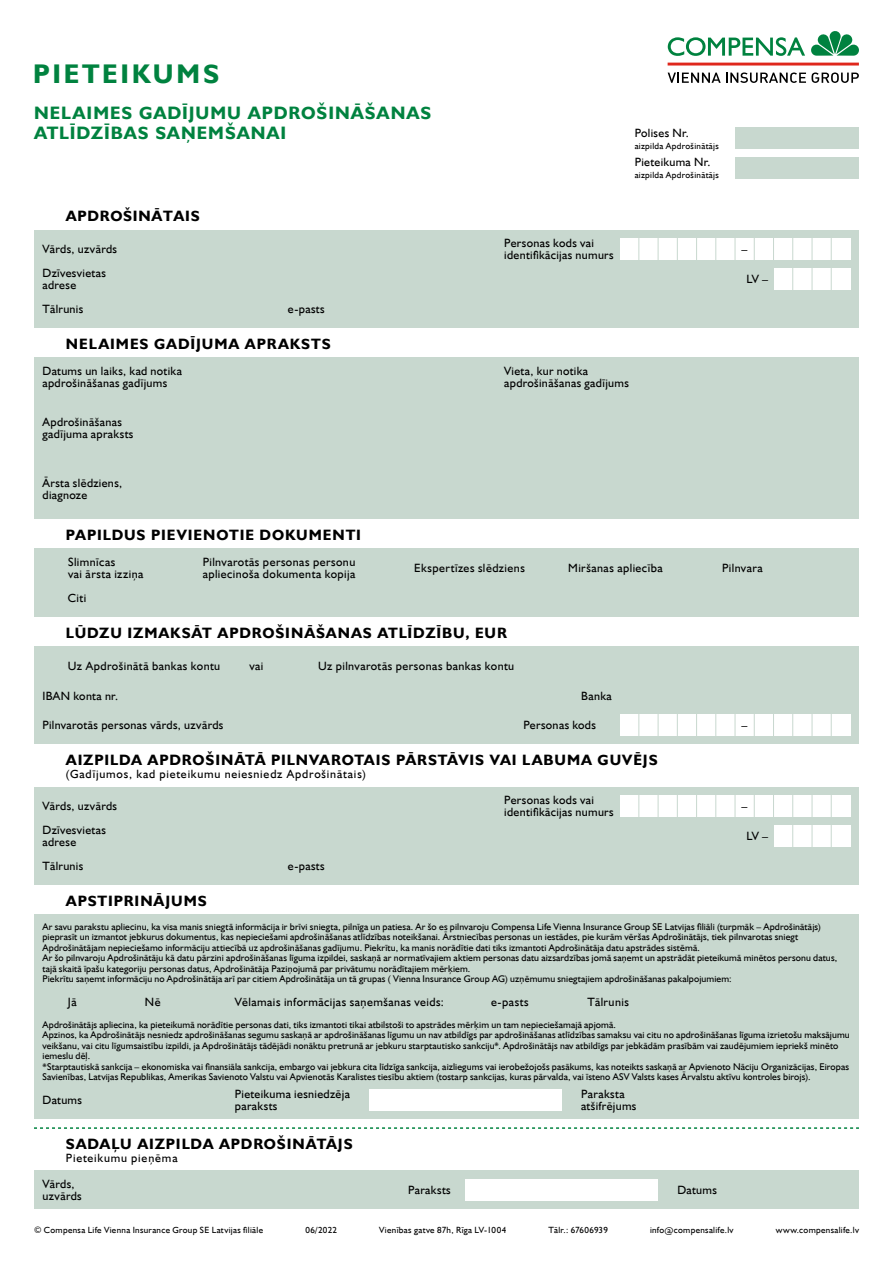
<style>
.page{position:relative;width:893px;height:1263px;background:#fff}
.page>*{position:absolute;margin:0;border:0;box-sizing:border-box;transform-origin:0 0}
.t1{font:700 27px "Humanist 521 TL";letter-spacing:.105em;color:#00823f}
.t2{font:700 18px/19.8px "Humanist 521 TL";letter-spacing:.06em;color:#00823f}
.t3{font:700 15px "Humanist 521 TL";letter-spacing:.065em;color:#000}
.t4{font:12px/12px "Humanist 521 TL";letter-spacing:.03em;color:#000}
.t5{font:12px/26.1px "Humanist 521 TL";letter-spacing:.065em;color:#000}
.t6{font:9.75px/10.5px "Humanist 521 TL";letter-spacing:.015em;color:#000}
.t7{font:9px "Humanist 521 TL";letter-spacing:.035em;color:#000}
</style>
<div class="page">
<div style="left:34px;top:230px;width:825px;height:97px;background:#c8d8cf"></div>
<div style="left:34px;top:787px;width:825px;height:97px;background:#c8d8cf"></div>
<div style="left:34px;top:549px;width:825px;height:68px;background:#c8d8cf"></div>
<div style="left:34px;top:357px;width:825px;height:162px;background:#c8d8cf"></div>
<div style="left:34px;top:646px;width:825px;height:98px;background:#c8d8cf"></div>
<div style="left:34px;top:1170px;width:825px;height:39px;background:#c8d8cf"></div>
<svg style="left:34px;top:1127px;width:825px;height:2px"></svg>
<div style="left:34px;top:914px;width:825px;height:205px;background:#c8d8cf"></div>
<hr style="left:668px;top:63px;width:191px;height:3px;background:#df271c">
<svg style="left:668px;top:72px;width:191px;height:11px"></svg>
<svg style="left:668px;top:37px;width:137px;height:19px"></svg>
<svg style="left:811px;top:31px;width:48px;height:25px"></svg>
<div style="left:620px;top:238px;width:230px;height:21px;background:#fff"></div>
<div style="left:620px;top:795px;width:230px;height:21px;background:#fff"></div>
<div style="left:773px;top:268px;width:77px;height:21px;background:#fff"></div>
<div style="left:773px;top:825px;width:77px;height:21px;background:#fff"></div>
<svg style="left:638px;top:238px;width:1px;height:22px"></svg>
<svg style="left:638px;top:795px;width:1px;height:22px"></svg>
<svg style="left:658px;top:238px;width:1px;height:22px"></svg>
<svg style="left:658px;top:795px;width:1px;height:22px"></svg>
<svg style="left:677px;top:238px;width:1px;height:21px"></svg>
<svg style="left:677px;top:795px;width:1px;height:21px"></svg>
<svg style="left:696px;top:238px;width:1px;height:21px"></svg>
<svg style="left:696px;top:795px;width:1px;height:21px"></svg>
<svg style="left:715px;top:238px;width:1px;height:22px"></svg>
<svg style="left:715px;top:795px;width:1px;height:22px"></svg>
<svg style="left:735px;top:238px;width:1px;height:22px"></svg>
<svg style="left:735px;top:795px;width:1px;height:22px"></svg>
<svg style="left:754px;top:238px;width:1px;height:22px"></svg>
<svg style="left:754px;top:795px;width:1px;height:22px"></svg>
<svg style="left:773px;top:238px;width:1px;height:21px"></svg>
<svg style="left:773px;top:795px;width:1px;height:21px"></svg>
<svg style="left:831px;top:238px;width:1px;height:52px"></svg>
<svg style="left:831px;top:795px;width:1px;height:52px"></svg>
<svg style="left:812px;top:238px;width:1px;height:52px"></svg>
<svg style="left:812px;top:795px;width:1px;height:52px"></svg>
<svg style="left:792px;top:238px;width:1px;height:52px"></svg>
<svg style="left:792px;top:795px;width:1px;height:52px"></svg>
<div style="left:620px;top:714px;width:230px;height:22px;background:#fff"></div>
<svg style="left:638px;top:714px;width:1px;height:22px"></svg>
<svg style="left:658px;top:714px;width:1px;height:22px"></svg>
<svg style="left:677px;top:714px;width:1px;height:22px"></svg>
<svg style="left:696px;top:714px;width:1px;height:22px"></svg>
<svg style="left:715px;top:714px;width:1px;height:22px"></svg>
<svg style="left:735px;top:714px;width:1px;height:22px"></svg>
<svg style="left:754px;top:714px;width:1px;height:22px"></svg>
<svg style="left:773px;top:714px;width:1px;height:22px"></svg>
<svg style="left:792px;top:714px;width:1px;height:22px"></svg>
<svg style="left:812px;top:714px;width:1px;height:22px"></svg>
<svg style="left:831px;top:714px;width:1px;height:22px"></svg>
<div style="left:466px;top:1179px;width:192px;height:21px;background:#fff"></div>
<div style="left:370px;top:1089px;width:192px;height:21px;background:#fff"></div>
<div style="left:735px;top:128px;width:124px;height:21px;background:#c8d8cf"></div>
<div style="left:735px;top:157px;width:124px;height:22px;background:#c8d8cf"></div>
<h1 class="t1" style="left:33px;top:57px;width:187px">PIETEIKUMS</h1>
<h2 class="t2" style="left:34px;top:103px;width:399px">NELAIMES GADĪJUMU APDROŠINĀŠANAS<br>ATLĪDZĪBAS SAŅEMŠANAI</h2>
<h3 class="t3" style="left:66px;top:206px;width:135px">APDROŠINĀTAIS</h3>
<p class="t4" style="left:43px;top:243px;width:76px">Vārds, uzvārds</p>
<p class="t4" style="left:43px;top:266px;width:65px">Dzīvesvietas adrese</p>
<p class="t4" style="left:43px;top:302px;width:42px">Tālrunis</p>
<p class="t4" style="left:288px;top:302px;width:38px">e-pasts</p>
<h3 class="t3" style="left:66px;top:334px;width:266px">NELAIMES GADĪJUMA APRAKSTS</h3>
<p class="t4" style="left:635px;top:126px;width:56px">Polises Nr.</p>
<p class="t7" style="left:635px;top:140px;width:86px">aizpilda Apdrošinātājs</p>
<p class="t4" style="left:635px;top:156px;width:77px">Pieteikuma Nr.</p>
<p class="t7" style="left:635px;top:170px;width:86px">aizpilda Apdrošinātājs</p>
<p class="t4" style="left:504px;top:237px;width:111px">Personas kods vai identifikācijas numurs</p>
<p class="t4" style="left:43px;top:364px;width:141px">Datums un laiks, kad notika apdrošināšanas gadījums</p>
<p class="t4" style="left:504px;top:364px;width:126px">Vieta, kur notika apdrošināšanas gadījums</p>
<p class="t4" style="left:43px;top:415px;width:92px">Apdrošināšanas gadījuma apraksts</p>
<p class="t4" style="left:43px;top:477px;width:81px">Ārsta slēdziens, diagnoze</p>
<h3 class="t3" style="left:66px;top:525px;width:296px">PAPILDUS PIEVIENOTIE DOKUMENTI</h3>
<p class="t4" style="left:741px;top:243px;width:7px">–</p>
<p class="t4" style="left:746px;top:272px;width:23px">LV –</p>
<p class="t4" style="left:68px;top:556px;width:77px">Slimnīcas<br>vai ārsta izziņa</p>
<p class="t4" style="left:68px;top:591px;width:20px">Citi</p>
<p class="t4" style="left:203px;top:556px;width:154px">Pilnvarotās personas personu apliecinoša dokumenta kopija</p>
<p class="t4" style="left:414px;top:562px;width:112px">Ekspertīzes slēdziens</p>
<p class="t4" style="left:568px;top:562px;width:96px">Miršanas apliecība</p>
<p class="t4" style="left:722px;top:562px;width:42px">Pilnvara</p>
<h3 class="t3" style="left:66px;top:623px;width:442px">LŪDZU IZMAKSĀT APDROŠINĀŠANAS ATLĪDZĪBU, EUR</h3>
<p class="t4" style="left:68px;top:659px;width:154px">Uz Apdrošinātā bankas kontu</p>
<p class="t4" style="left:249px;top:659px;width:16px">vai</p>
<p class="t4" style="left:318px;top:659px;width:198px">Uz pilnvarotās personas bankas kontu</p>
<p class="t4" style="left:42px;top:689px;width:77px">IBAN konta nr.</p>
<p class="t4" style="left:43px;top:719px;width:182px">Pilnvarotās personas vārds, uzvārds</p>
<p class="t4" style="left:581px;top:689px;width:32px">Banka</p>
<p class="t4" style="left:523px;top:719px;width:74px">Personas kods</p>
<p class="t4" style="left:741px;top:719px;width:7px">–</p>
<h3 class="t3" style="left:66px;top:751px;width:593px">AIZPILDA APDROŠINĀTĀ PILNVAROTAIS PĀRSTĀVIS VAI LABUMA GUVĒJS</h3>
<p class="t5" style="left:66px;top:761px;width:301px">(Gadījumos, kad pieteikumu neiesniedz Apdrošinātais)</p>
<p class="t4" style="left:43px;top:800px;width:76px">Vārds, uzvārds</p>
<p class="t4" style="left:43px;top:823px;width:65px">Dzīvesvietas adrese</p>
<p class="t4" style="left:43px;top:859px;width:42px">Tālrunis</p>
<p class="t4" style="left:288px;top:859px;width:38px">e-pasts</p>
<p class="t4" style="left:504px;top:794px;width:111px">Personas kods vai identifikācijas numurs</p>
<p class="t4" style="left:741px;top:800px;width:7px">–</p>
<p class="t4" style="left:746px;top:829px;width:23px">LV –</p>
<h3 class="t3" style="left:66px;top:891px;width:142px">APSTIPRINĀJUMS</h3>
<p class="t6" style="left:43px;top:921px;width:796px">Ar savu parakstu apliecinu, ka visa manis sniegtā informācija ir brīvi sniegta, pilnīga un patiesa. Ar šo es pilnvaroju Compensa Life Vienna Insurance Group SE Latvijas filiāli (turpmāk – Apdrošinātājs) pieprasīt un izmantot jebkurus dokumentus, kas nepieciešami apdrošināšanas atlīdzības noteikšanai. Ārstniecības personas un iestādes, pie kurām vēršas Apdrošinātājs, tiek pilnvarotas sniegt Apdrošinātājam nepieciešamo informāciju attiecībā uz apdrošināšanas gadījumu. Piekrītu, ka manis norādītie dati tiks izmantoti Apdrošinātāja datu apstrādes sistēmā.<br>Ar šo pilnvaroju Apdrošinātāju kā datu pārzini apdrošināšanas līguma izpildei, saskaņā ar normatīvajiem aktiem personas datu aizsardzības jomā saņemt un apstrādāt pieteikumā minētos personu datus, tajā skaitā īpašu kategoriju personas datus, Apdrošinātāja Paziņojumā par privātumu norādītajiem mērķiem.<br>Piekrītu saņemt informāciju no Apdrošinātāja arī par citiem Apdrošinātāja un tā grupas ( Vienna Insurance Group AG) uzņēmumu sniegtajiem apdrošināšanas pakalpojumiem:</p>
<p class="t6" style="left:43px;top:1019px;width:809px">Apdrošinātājs apliecina, ka pieteikumā norādītie personas dati, tiks izmantoti tikai atbilstoši to apstrādes mērķim un tam nepieciešamajā apjomā.<br>Apzinos, ka Apdrošinātājs nesniedz apdrošināšanas segumu saskaņā ar apdrošināšanas līgumu un nav atbildīgs par apdrošināšanas atlīdzības samaksu vai citu no apdrošināšanas līguma izrietošu maksājumu veikšanu, vai citu līgumsaistību izpildi, ja Apdrošinātājs tādējādi nonāktu pretrunā ar jebkuru starptautisko sankciju*. Apdrošinātājs nav atbildīgs par jebkādām prasībām vai zaudējumiem iepriekš minēto iemeslu dēļ.<br>*Starptautiskā sankcija – ekonomiska vai finansiāla sankcija, embargo vai jebkura cita līdzīga sankcija, aizliegums vai ierobežojošs pasākums, kas noteikts saskaņā ar Apvienoto Nāciju Organizācijas, Eiropas Savienības, Latvijas Republikas, Amerikas Savienoto Valstu vai Apvienotās Karalistes tiesību aktiem (tostarp sankcijas, kuras pārvalda, vai īsteno ASV Valsts kases Ārvalstu aktīvu kontroles birojs).</p>
<p class="t4" style="left:43px;top:1093px;width:41px">Datums</p>
<p class="t4" style="left:235px;top:1087px;width:116px">Pieteikuma iesniedzēja paraksts</p>
<p class="t4" style="left:581px;top:1087px;width:57px">Paraksta atšifrējums</p>
<p class="t4" style="left:68px;top:995px;width:10px">Jā</p>
<p class="t4" style="left:145px;top:995px;width:17px">Nē</p>
<p class="t4" style="left:235px;top:995px;width:210px">Vēlamais informācijas saņemšanas veids:</p>
<p class="t4" style="left:491px;top:995px;width:39px">e-pasts</p>
<p class="t4" style="left:587px;top:995px;width:43px">Tālrunis</p>
<h3 class="t3" style="left:66px;top:1135px;width:288px">SADAĻU AIZPILDA APDROŠINĀTĀJS</h3>
<p class="t5" style="left:43px;top:1144px;width:137px;text-indent:23px">Pieteikumu pieņēma<br>Vārds,</p>
<p class="t4" style="left:43px;top:1190px;width:41px">uzvārds</p>
<p class="t4" style="left:408px;top:1184px;width:44px">Paraksts</p>
<p class="t4" style="left:677px;top:1184px;width:41px">Datums</p>
<p class="t7" style="left:34px;top:1224px;width:231px">© Compensa Life Vienna Insurance Group SE Latvijas filiāle</p>
<p class="t7" style="left:305px;top:1224px;width:33px">06/2022</p>
<p class="t7" style="left:379px;top:1224px;width:128px">Vienības gatve 87h, Rīga LV-1004</p>
<p class="t7" style="left:548px;top:1224px;width:61px">Tālr.: 67606939</p>
<p class="t7" style="left:650px;top:1224px;width:85px">info@compensalife.lv</p>
<p class="t7" style="left:776px;top:1224px;width:85px">www.compensalife.lv</p>
</div>
